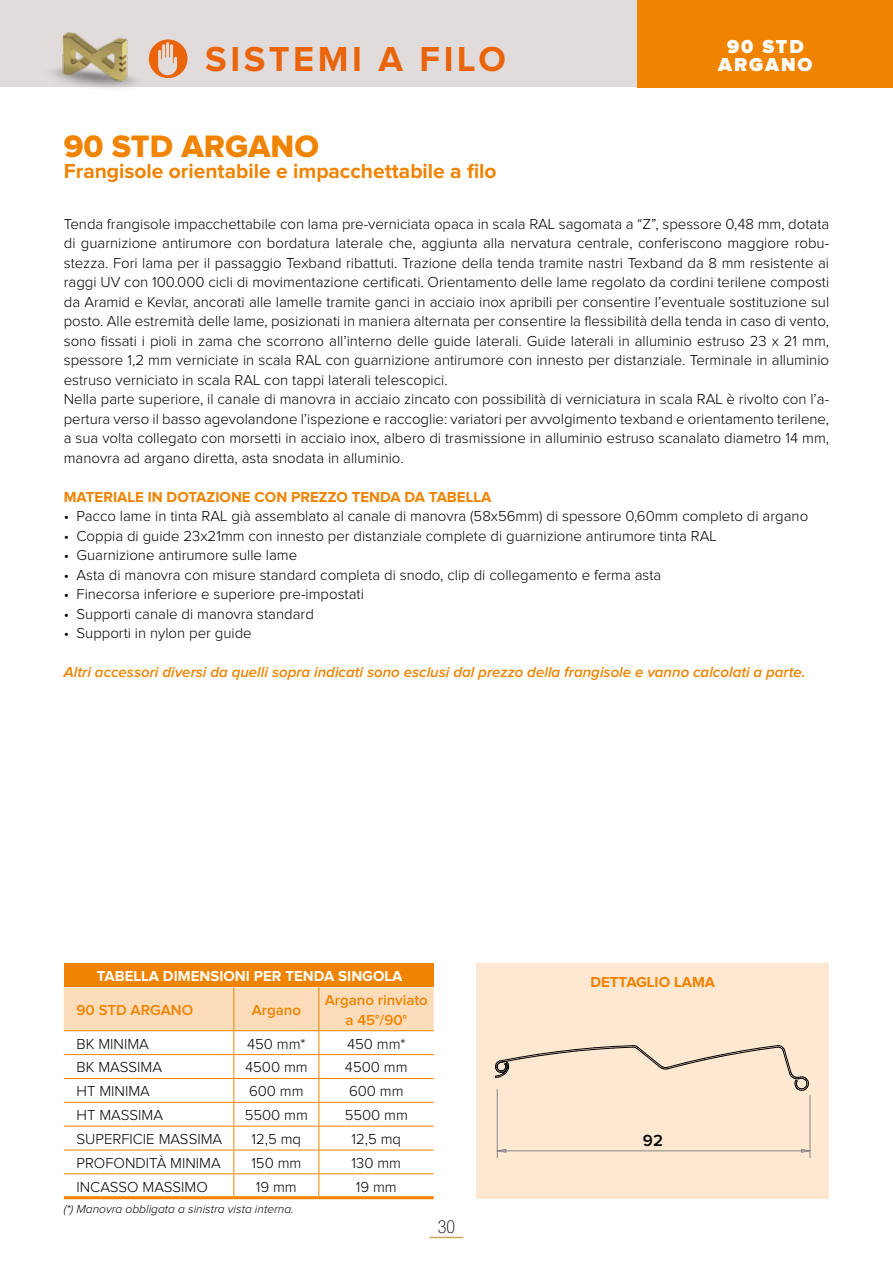
<style>
.page{position:relative;width:893px;height:1263px;background:#fff}
.page>*{position:absolute;margin:0;border:0;box-sizing:border-box;transform-origin:0 0}
.t1{font:700 36px "Proxima Nova";letter-spacing:.1em;color:#e9640b}
.t2{font:32.1px "Proxima Nova Extrabld";color:#f08300}
.t3{font:700 21px "Proxima Nova";color:#f08300}
.t4{font:900 19.5px/18px "Proxima Nova";letter-spacing:.1em;color:#fff;text-align:center}
.t5{font:100 condensed 18px "Helvetica Neue LT Std";color:#000}
.t6{font:600 16.65px "Proxima Nova";color:#000}
.t7{font:300 15px/19.5px "Proxima Nova";color:#000}
.t8{font:italic 600 15px "Proxima Nova";color:#f08300}
.t9{font:700 15px "Proxima Nova";color:#f08300}
.t10{font:600 15px/19.5px "Proxima Nova";color:#f08300;text-align:center}
.t11{font:700 15px "Proxima Nova";color:#fff}
.t12{font:italic 300 12px "Proxima Nova";color:#000}
</style>
<div class="page">
<div style="left:0;top:0;width:893px;height:87px;background:#e1dcdb"></div>
<hr style="left:429px;top:1237px;width:34px;height:1px;background:#c2ab61">
<img style="left:56px;top:32px;width:74px;height:55px">
<div style="left:149px;top:39px;width:39px;height:39px;background:#e9640b;border-radius:50%"></div>
<svg style="left:158px;top:42px;width:19px;height:33px"></svg>
<div style="left:476px;top:963px;width:353px;height:236px;background:#fee8d2"></div>
<div style="left:638px;top:0;width:255px;height:87px;background:#f08300"></div>
<div style="left:64px;top:963px;width:370px;height:24px;background:#f08300"></div>
<hr style="left:64px;top:1196px;width:170px;height:3px;background:#f08300">
<hr style="left:234px;top:1196px;width:85px;height:3px;background:#f08300">
<hr style="left:319px;top:1196px;width:115px;height:3px;background:#f08300">
<svg style="left:64px;top:987px;width:370px;height:209px"></svg>
<hr style="left:64px;top:1030px;width:170px;height:1px;background:#f08300">
<hr style="left:234px;top:1030px;width:85px;height:1px;background:#f08300">
<hr style="left:319px;top:1030px;width:115px;height:1px;background:#f08300">
<hr style="left:497px;top:1089px;width:1px;height:69px;background:#878787">
<hr style="left:809px;top:1095px;width:1px;height:63px;background:#878787">
<svg style="left:496px;top:1148px;width:11px;height:5px"></svg>
<svg style="left:800px;top:1148px;width:11px;height:5px"></svg>
<hr style="left:497px;top:1150px;width:313px;height:1px;background:#878787">
<svg style="left:495px;top:1045px;width:314px;height:46px"></svg>
<h1 class="t1" style="left:205px;top:43px;width:302px">SISTEMI A FILO</h1>
<h2 class="t2" style="left:64px;top:132px;width:257px">90 STD ARGANO</h2>
<h3 class="t3" style="left:64px;top:162px;width:434px">Frangisole orientabile e impacchettabile a filo</h3>
<h3 class="t4" style="left:718px;top:38px;width:96px">90 STD<br>ARGANO</h3>
<p class="t7" style="left:64px;top:215px;width:767px">Tenda frangisole impacchettabile con lama pre-verniciata opaca in scala RAL sagomata a “Z”, spessore 0,48 mm, dotata di guarnizione antirumore con bordatura laterale che, aggiunta alla nervatura centrale, conferiscono maggiore robu&shy;stezza. Fori lama per il passaggio Texband ribattuti. Trazione della tenda tramite nastri Texband da 8 mm resistente ai raggi UV con 100.000 cicli di movimentazione certificati. Orientamento delle lame regolato da cordini terilene composti da Aramid e Kevlar, ancorati alle lamelle tramite ganci in acciaio inox apribili per consentire l’eventuale sostituzione sul posto. Alle estremità delle lame, posizionati in maniera alternata per consentire la flessibilità della tenda in caso di vento, sono fissati i pioli in zama che scorrono all’interno delle guide laterali. Guide laterali in alluminio estruso 23 x 21 mm, spessore 1,2 mm verniciate in scala RAL con guarnizione antirumore con innesto per distanziale. Terminale in alluminio estruso verniciato in scala RAL con tappi laterali telescopici.<br>Nella parte superiore, il canale di manovra in acciaio zincato con possibilità di verniciatura in scala RAL è rivolto con l’a&shy;pertura verso il basso agevolandone l’ispezione e raccoglie: variatori per avvolgimento texband e orientamento terilene, a sua volta collegato con morsetti in acciaio inox, albero di trasmissione in alluminio estruso scanalato diametro 14 mm, manovra ad argano diretta, asta snodata in alluminio.</p>
<p class="t9" style="left:64px;top:490px;width:429px">MATERIALE IN DOTAZIONE CON PREZZO TENDA DA TABELLA</p>
<p class="t7" style="left:64px;top:507px;width:746px">• Pacco lame in tinta RAL già assemblato al canale di manovra (58x56mm) di spessore 0,60mm completo di argano</p>
<p class="t7" style="left:64px;top:527px;width:654px">• Coppia di guide 23x21mm con innesto per distanziale complete di guarnizione antirumore tinta RAL</p>
<p class="t7" style="left:64px;top:546px;width:235px">• Guarnizione antirumore sulle lame</p>
<p class="t7" style="left:64px;top:566px;width:599px">• Asta di manovra con misure standard completa di snodo, clip di collegamento e ferma asta</p>
<p class="t7" style="left:64px;top:585px;width:302px">• Finecorsa inferiore e superiore pre-impostati</p>
<p class="t7" style="left:64px;top:605px;width:252px">• Supporti canale di manovra standard</p>
<p class="t7" style="left:64px;top:624px;width:189px">• Supporti in nylon per guide</p>
<p class="t8" style="left:64px;top:665px;width:743px">Altri accessori diversi da quelli sopra indicati sono esclusi dal prezzo della frangisole e vanno calcolati a parte.</p>
<p class="t11" style="left:97px;top:969px;width:307px">TABELLA DIMENSIONI PER TENDA SINGOLA</p>
<p class="t10" style="left:77px;top:1001px;width:118px">90 STD ARGANO</p>
<p class="t10" style="left:252px;top:1001px;width:51px">Argano</p>
<p class="t10" style="left:325px;top:991px;width:105px">Argano rinviato a 45°/90°</p>
<p class="t7" style="left:77px;top:1034px;width:74px">BK MINIMA</p>
<p class="t7" style="left:247px;top:1034px;width:60px">450 mm*</p>
<p class="t7" style="left:347px;top:1034px;width:60px">450 mm*</p>
<p class="t7" style="left:77px;top:1058px;width:87px">BK MASSIMA</p>
<p class="t7" style="left:245px;top:1058px;width:64px">4500 mm</p>
<p class="t7" style="left:345px;top:1058px;width:64px">4500 mm</p>
<p class="t7" style="left:77px;top:1082px;width:75px">HT MINIMA</p>
<p class="t7" style="left:249px;top:1082px;width:56px">600 mm</p>
<p class="t7" style="left:349px;top:1082px;width:56px">600 mm</p>
<p class="t7" style="left:77px;top:1106px;width:88px">HT MASSIMA</p>
<p class="t7" style="left:245px;top:1106px;width:65px">5500 mm</p>
<p class="t7" style="left:345px;top:1106px;width:65px">5500 mm</p>
<p class="t7" style="left:76px;top:1130px;width:147px">SUPERFICIE MASSIMA</p>
<p class="t7" style="left:252px;top:1130px;width:51px">12,5 mq</p>
<p class="t7" style="left:351px;top:1130px;width:51px">12,5 mq</p>
<p class="t7" style="left:76px;top:1154px;width:146px">PROFONDITÀ MINIMA</p>
<p class="t7" style="left:251px;top:1154px;width:52px">150 mm</p>
<p class="t7" style="left:352px;top:1154px;width:51px">130 mm</p>
<p class="t7" style="left:76px;top:1177px;width:133px">INCASSO MASSIMO</p>
<p class="t7" style="left:256px;top:1177px;width:42px">19 mm</p>
<p class="t7" style="left:356px;top:1177px;width:42px">19 mm</p>
<p class="t12" style="left:64px;top:1203px;width:232px">(*) Manovra obbligata a sinistra vista interna.</p>
<p class="t5" style="left:438px;top:1217px;width:19px">30</p>
<p class="t9" style="left:590px;top:975px;width:126px">DETTAGLIO LAMA</p>
<p class="t6" style="left:643px;top:1132px;width:21px">92</p>
</div>
